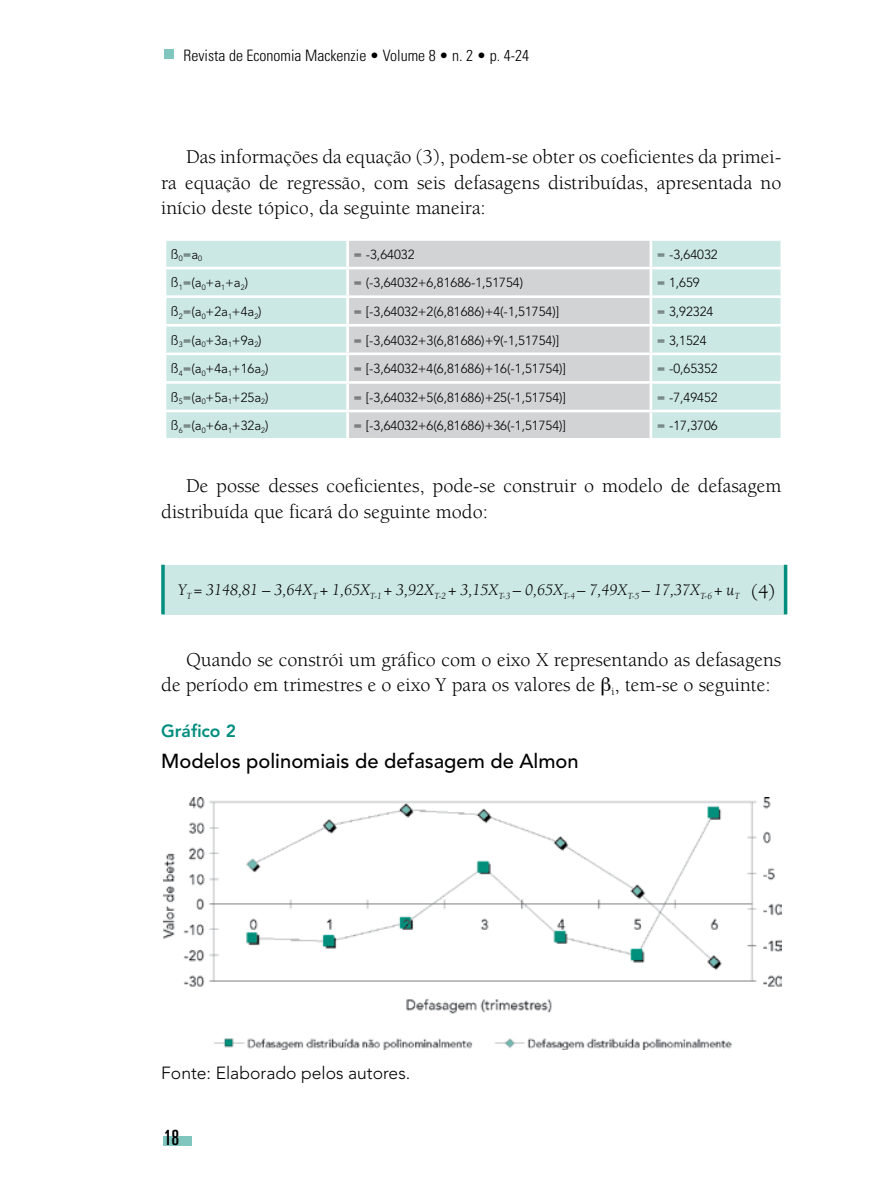
<style>
.page{position:relative;width:893px;height:1191px;background:#fff}
.page>*{position:absolute;margin:0;border:0;box-sizing:border-box;transform-origin:0 0}
.t1{font:ultra-condensed 21px "Univers LT Std";color:#000}
.t2{font:20.12px/25.6px "Berkeley Std";color:#000}
.t3{font:500 20.12px "Avenir LT Std";color:#000}
.t4{font:300 17.5px "Avenir LT Std";color:#000}
.t5{font:800 17.5px "Avenir LT Std";color:#008e7f}
.t6{font:italic 16.62px "Berkeley Std";color:#000}
.t7{font:300 condensed 15.75px "Univers LT Std";color:#000}
.t8{font:300 13.12px "Avenir LT Std";color:#000}
</style>
<div class="page">
<div style="left:164px;top:1136px;width:28px;height:9px;background:#80c6bf"></div>
<div style="left:164px;top:50px;width:9px;height:9px;background:#80c6bf"></div>
<div style="left:163px;top:565px;width:623px;height:49px;background:#cce8e5"></div>
<svg style="left:161px;top:565px;width:4px;height:49px"></svg>
<hr style="left:784px;top:565px;width:3px;height:49px;background:#008e7f">
<svg style="left:166px;top:241px;width:614px;height:197px;background:#cde8e5"></svg>
<div style="left:349px;top:241px;width:301px;height:197px;background:#d1d3d4"></div>
<hr style="left:346px;top:241px;width:3px;height:26px;background:#fff">
<hr style="left:650px;top:241px;width:2px;height:26px;background:#fff">
<hr style="left:164px;top:267px;width:184px;height:2px;background:#fff">
<hr style="left:348px;top:267px;width:303px;height:2px;background:#fff">
<hr style="left:346px;top:269px;width:3px;height:26px;background:#fff">
<hr style="left:651px;top:267px;width:132px;height:2px;background:#fff">
<hr style="left:650px;top:269px;width:2px;height:26px;background:#fff">
<hr style="left:164px;top:295px;width:184px;height:3px;background:#fff">
<hr style="left:348px;top:295px;width:303px;height:3px;background:#fff">
<hr style="left:346px;top:298px;width:3px;height:26px;background:#fff">
<hr style="left:651px;top:295px;width:132px;height:3px;background:#fff">
<hr style="left:650px;top:298px;width:2px;height:26px;background:#fff">
<hr style="left:164px;top:324px;width:184px;height:2px;background:#fff">
<hr style="left:348px;top:324px;width:303px;height:2px;background:#fff">
<hr style="left:346px;top:326px;width:3px;height:26px;background:#fff">
<hr style="left:651px;top:324px;width:132px;height:2px;background:#fff">
<hr style="left:650px;top:326px;width:2px;height:26px;background:#fff">
<hr style="left:164px;top:352px;width:184px;height:3px;background:#fff">
<hr style="left:348px;top:352px;width:303px;height:3px;background:#fff">
<hr style="left:346px;top:355px;width:3px;height:26px;background:#fff">
<hr style="left:651px;top:352px;width:132px;height:3px;background:#fff">
<hr style="left:650px;top:355px;width:2px;height:26px;background:#fff">
<hr style="left:164px;top:381px;width:184px;height:3px;background:#fff">
<hr style="left:348px;top:381px;width:303px;height:3px;background:#fff">
<hr style="left:346px;top:384px;width:3px;height:26px;background:#fff">
<hr style="left:651px;top:381px;width:132px;height:3px;background:#fff">
<hr style="left:650px;top:384px;width:2px;height:26px;background:#fff">
<hr style="left:164px;top:410px;width:184px;height:2px;background:#fff">
<hr style="left:348px;top:410px;width:303px;height:2px;background:#fff">
<hr style="left:346px;top:412px;width:3px;height:26px;background:#fff">
<hr style="left:651px;top:410px;width:132px;height:2px;background:#fff">
<hr style="left:650px;top:412px;width:2px;height:26px;background:#fff">
<img style="left:164px;top:797px;width:617px;height:252px">
<p class="t7" style="left:184px;top:46px;width:347px">Revista de Economia Mackenzie • Volume 8 • n. 2 • p. 4-24</p>
<p class="t2" style="left:161px;top:144px;width:622px;text-align:justify;text-indent:25px">Das informações da equação (3), podem-se obter os coeficientes da primei&shy;ra equação de regressão, com seis defasagens distribuídas, apresentada no início deste tópico, da seguinte maneira:</p>
<p class="t8" style="left:171px;top:246px;width:33px">ß<sub>0</sub>=a<sub>0</sub></p>
<p class="t8" style="left:354px;top:246px;width:62px">= -3,64032</p>
<p class="t8" style="left:657px;top:246px;width:62px">= -3,64032</p>
<p class="t8" style="left:171px;top:275px;width:79px">ß<sub>1</sub>=(a<sub>0</sub>+a<sub>1</sub>+a<sub>2</sub>)</p>
<p class="t8" style="left:354px;top:275px;width:171px">= (-3,64032+6,81686-1,51754)</p>
<p class="t8" style="left:657px;top:275px;width:44px">= 1,659</p>
<p class="t8" style="left:171px;top:304px;width:92px">ß<sub>2</sub>=(a<sub>0</sub>+2a<sub>1</sub>+4a<sub>2</sub>)</p>
<p class="t8" style="left:354px;top:304px;width:207px">= [-3,64032+2(6,81686)+4(-1,51754)]</p>
<p class="t8" style="left:657px;top:304px;width:58px">= 3,92324</p>
<p class="t8" style="left:171px;top:332px;width:92px">ß<sub>3</sub>=(a<sub>0</sub>+3a<sub>1</sub>+9a<sub>2</sub>)</p>
<p class="t8" style="left:354px;top:332px;width:207px">= [-3,64032+3(6,81686)+9(-1,51754)]</p>
<p class="t8" style="left:657px;top:332px;width:51px">= 3,1524</p>
<p class="t8" style="left:171px;top:361px;width:99px">ß<sub>4</sub>=(a<sub>0</sub>+4a<sub>1</sub>+16a<sub>2</sub>)</p>
<p class="t8" style="left:354px;top:361px;width:214px">= [-3,64032+4(6,81686)+16(-1,51754)]</p>
<p class="t8" style="left:657px;top:361px;width:62px">= -0,65352</p>
<p class="t8" style="left:171px;top:389px;width:99px">ß<sub>5</sub>=(a<sub>0</sub>+5a<sub>1</sub>+25a<sub>2</sub>)</p>
<p class="t8" style="left:354px;top:389px;width:214px">= [-3,64032+5(6,81686)+25(-1,51754)]</p>
<p class="t8" style="left:657px;top:389px;width:62px">= -7,49452</p>
<p class="t8" style="left:171px;top:418px;width:99px">ß<sub>6</sub>=(a<sub>0</sub>+6a<sub>1</sub>+32a<sub>2</sub>)</p>
<p class="t8" style="left:354px;top:418px;width:214px">= [-3,64032+6(6,81686)+36(-1,51754)]</p>
<p class="t8" style="left:657px;top:418px;width:62px">= -17,3706</p>
<p class="t2" style="left:161px;top:473px;width:622px;text-indent:25px">De posse desses coeficientes, pode-se construir o modelo de defasagem distribuída que ficará do seguinte modo:</p>
<p class="t6" style="left:178px;top:581px;width:563px">Y<sub>T</sub> = 3148,81 – 3,64X<sub>T</sub> + 1,65X<sub>T-1</sub> + 3,92X<sub>T-2</sub> + 3,15X<sub>T-3</sub> – 0,65X<sub>T-4</sub> – 7,49X<sub>T-5</sub> – 17,37X<sub>T-6</sub> + u<sub>T</sub></p>
<p class="t2" style="left:751px;top:579px;width:25px">(4)</p>
<p class="t2" style="left:161px;top:647px;width:622px;text-indent:25px">Quando se constrói um gráfico com o eixo X representando as defasagens de período em trimestres e o eixo Y para os valores de <sub>i</sub>, tem-se o seguinte:</p>
<p class="t5" style="left:161px;top:720px;width:76px">Gráfico 2</p>
<p class="t3" style="left:161px;top:749px;width:419px">Modelos polinomiais de defasagem de Almon</p>
<p class="t4" style="left:161px;top:1063px;width:251px">Fonte: Elaborado pelos autores.</p>
<p class="t1" style="left:164px;top:1125px;width:17px">18</p>
</div>
